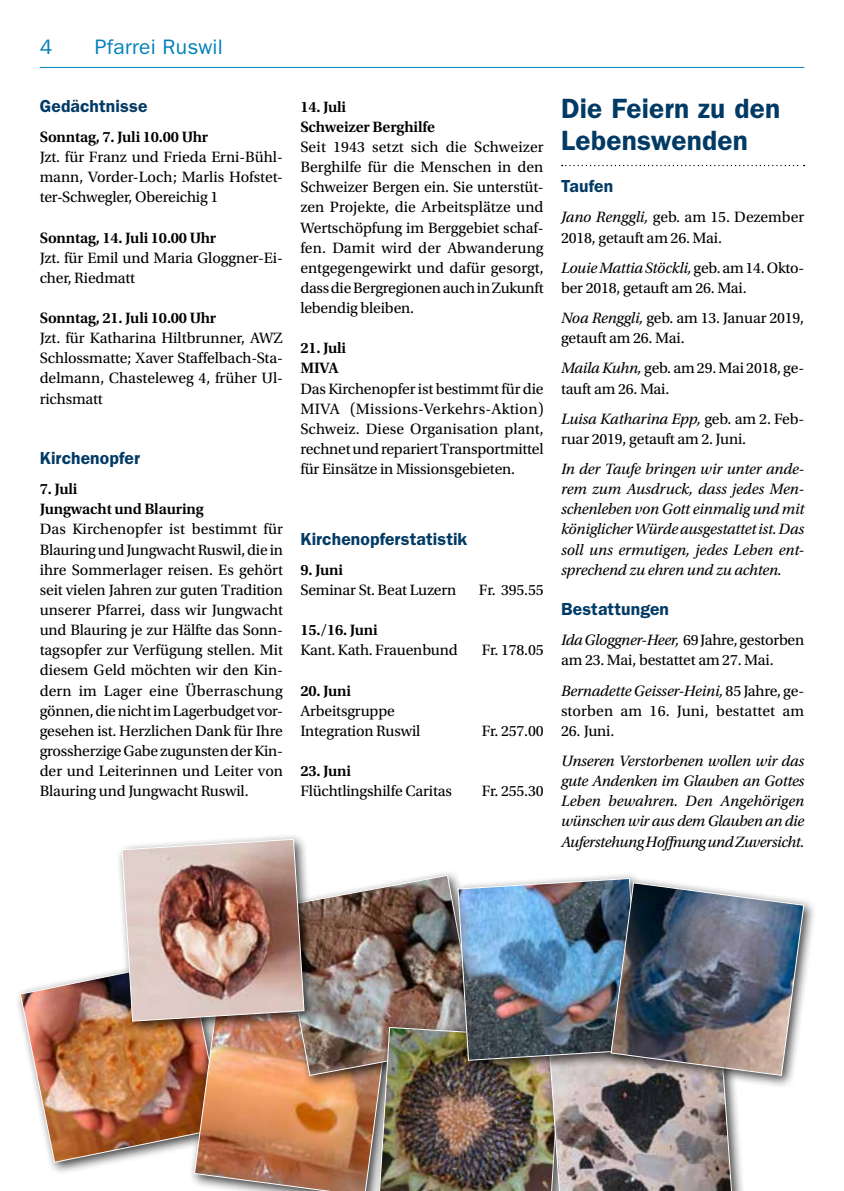
<style>
.page{position:relative;width:844px;height:1191px;background:#fff}
.page>*{position:absolute;margin:0;border:0;box-sizing:border-box;transform-origin:0 0}
.t1{font:600 28px/31.5px "ITC Franklin Gothic Std";letter-spacing:.01em;color:#003a65}
.t2{font:21px "ITC Franklin Gothic Std";letter-spacing:.01em;color:#0080ba}
.t3{font:600 17.5px "ITC Franklin Gothic Std";letter-spacing:.005em;color:#003a65}
.t4{font:15.75px/20.1px "Utopia Std";letter-spacing:-.01em;color:#000}
.t5{font:italic 15.75px/20.1px "Utopia Std";letter-spacing:-.02em;color:#000;text-align:justify}
.t6{font:600 15.75px/20.1px "Utopia Std";letter-spacing:-.01em;color:#000}
.t7{font:15.75px/20.1px "Utopia Std";letter-spacing:.01em;color:#000}
.s1{font-style:italic}
</style>
<div class="page">
<hr style="left:40px;top:67px;width:764px;height:1px;background:#0080ba">
<svg style="left:561px;top:165px;width:243px;height:1px"></svg>
<div style="left:14px;top:953px;width:222px;height:223px;background:#000;opacity:.75"></div>
<img style="left:19px;top:958px;width:102px;height:205px">
<div style="left:116px;top:833px;width:201px;height:201px;background:#000;opacity:.75"></div>
<div style="left:604px;top:876px;width:213px;height:212px;background:#000;opacity:.75"></div>
<img style="left:121px;top:838px;width:683px;height:353px">
<h2 class="t2" style="left:40px;top:35px;width:14px">4</h2>
<h2 class="t2" style="left:95px;top:35px;width:129px">Pfarrei Ruswil</h2>
<p class="t3" style="left:40px;top:95px;width:109px">Gedächtnisse</p>
<p class="t6" style="left:40px;top:127px;width:170px">Sonntag, 7. Juli 10.00 Uhr</p>
<p class="t4" style="left:40px;top:147px;width:245px;text-align:justify">Jzt. für Franz und Frieda Erni-Bühl&shy;mann, Vorder-Loch; Marlis Hofstet&shy;ter-Schwegler, Obereichig 1</p>
<p class="t6" style="left:40px;top:227px;width:178px">Sonntag, 14. Juli 10.00 Uhr</p>
<p class="t4" style="left:40px;top:248px;width:244px">Jzt. für Emil und Maria Gloggner-Ei&shy;cher, Riedmatt</p>
<p class="t6" style="left:40px;top:308px;width:178px">Sonntag, 21. Juli 10.00 Uhr</p>
<p class="t4" style="left:40px;top:328px;width:245px;text-align:justify">Jzt. für Katharina Hiltbrunner, AWZ Schlossmatte; Xaver Staffelbach-Sta&shy;delmann, Chasteleweg 4, früher Ul&shy;richsmatt</p>
<p class="t3" style="left:40px;top:447px;width:102px">Kirchenopfer</p>
<p class="t6" style="left:40px;top:479px;width:165px">7. Juli<br>Jungwacht und Blauring</p>
<p class="t4" style="left:40px;top:519px;width:245px;text-align:justify">Das Kirchenopfer ist bestimmt für Blauring und Jungwacht Ruswil, die in ihre Sommerlager reisen. Es gehört seit vielen Jahren zur guten Tradition unserer Pfarrei, dass wir Jungwacht und Blauring je zur Hälfte das Sonn&shy;tagsopfer zur Verfügung stellen. Mit diesem Geld möchten wir den Kin&shy;dern im Lager eine Überraschung gönnen, die nicht im Lagerbudget vor&shy;gesehen ist. Herzlichen Dank für Ihre grossherzige Gabe zugunsten der Kin&shy;der und Leiterinnen und Leiter von Blauring und Jungwacht Ruswil.</p>
<p class="t6" style="left:300px;top:97px;width:136px">14. Juli<br>Schweizer Berghilfe</p>
<p class="t4" style="left:300px;top:137px;width:245px;text-align:justify">Seit 1943 setzt sich die Schweizer Berghilfe für die Menschen in den Schweizer Bergen ein. Sie unterstüt&shy;zen Projekte, die Arbeitsplätze und Wertschöpfung im Berggebiet schaf&shy;fen. Damit wird der Abwanderung entgegengewirkt und dafür gesorgt, dass die Bergregionen auch in Zukunft lebendig bleiben.</p>
<p class="t6" style="left:300px;top:338px;width:47px">21. Juli<br>MIVA</p>
<p class="t4" style="left:300px;top:379px;width:245px;text-align:justify">Das Kirchenopfer ist bestimmt für die MIVA (Missions-Verkehrs-Aktion)<br>Schweiz. Diese Organisation plant, rechnet und repariert Transportmittel für Einsätze in Missionsgebieten.</p>
<p class="t3" style="left:300px;top:528px;width:168px">Kirchenopferstatistik</p>
<p class="t6" style="left:300px;top:560px;width:44px">9. Juni</p>
<p class="t4" style="left:300px;top:580px;width:157px">Seminar St. Beat Luzern</p>
<p class="t4" style="left:479px;top:580px;width:66px">Fr. 395.55</p>
<p class="t6" style="left:300px;top:620px;width:79px">15./16. Juni</p>
<p class="t4" style="left:300px;top:640px;width:159px">Kant. Kath. Frauenbund</p>
<p class="t4" style="left:481px;top:640px;width:63px">Fr. 178.05</p>
<p class="t6" style="left:300px;top:680px;width:52px">20. Juni</p>
<p class="t4" style="left:300px;top:701px;width:121px">Arbeitsgruppe<br>Integration Ruswil</p>
<p class="t4" style="left:481px;top:721px;width:63px">Fr. 257.00</p>
<p class="t6" style="left:300px;top:761px;width:52px">23. Juni</p>
<p class="t4" style="left:300px;top:781px;width:153px">Flüchtlingshilfe Caritas</p>
<p class="t4" style="left:481px;top:781px;width:63px">Fr. 255.30</p>
<h1 class="t1" style="left:561px;top:93px;width:221px">Die Feiern zu den<br>Lebenswenden</h1>
<p class="t3" style="left:561px;top:176px;width:54px">Taufen</p>
<p class="t4" style="left:561px;top:207px;width:245px"><span class="s1">Jano Renggli,</span> geb. am 15. Dezember<br>2018, getauft am 26. Mai.</p>
<p class="t4" style="left:561px;top:258px;width:245px"><span class="s1">Louie Mattia Stöckli,</span> geb. am 14. Okto&shy;ber 2018, getauft am 26. Mai.</p>
<p class="t4" style="left:561px;top:308px;width:245px"><span class="s1">Noa Renggli,</span> geb. am 13. Januar 2019, getauft am 26. Mai.</p>
<p class="t4" style="left:561px;top:358px;width:245px"><span class="s1">Maila Kuhn,</span> geb. am 29. Mai 2018, ge&shy;tauft am 26. Mai.</p>
<p class="t4" style="left:561px;top:409px;width:245px"><span class="s1">Luisa Katharina Epp,</span> geb. am 2. Feb&shy;ruar 2019, getauft am 2. Juni.</p>
<p class="t5" style="left:561px;top:459px;width:245px">In der Taufe bringen wir unter ande&shy;rem zum Ausdruck, dass jedes Men&shy;schenleben von Gott einmalig und mit königlicher Würde ausgestattet ist. Das soll uns ermutigen, jedes Leben ent&shy;sprechend zu ehren und zu achten.</p>
<p class="t3" style="left:561px;top:598px;width:110px">Bestattungen</p>
<p class="t4" style="left:561px;top:630px;width:245px"><span class="s1">Ida Gloggner-Heer,</span> 69 Jahre, gestorben am 23. Mai, bestattet am 27. Mai.</p>
<p class="t7" style="left:561px;top:680px;width:245px"><span class="s1">Bernadette Geisser-Heini,</span> 85 Jahre, ge&shy;storben am 16. Juni, bestattet am</p>
<p class="t4" style="left:561px;top:721px;width:55px">26. Juni.</p>
<p class="t5" style="left:561px;top:751px;width:245px">Unseren Verstorbenen wollen wir das gute Andenken im Glauben an Gottes Leben bewahren. Den Angehörigen wünschen wir aus dem Glauben an die Auferstehung Hoffnung und Zuversicht.</p>
</div>
